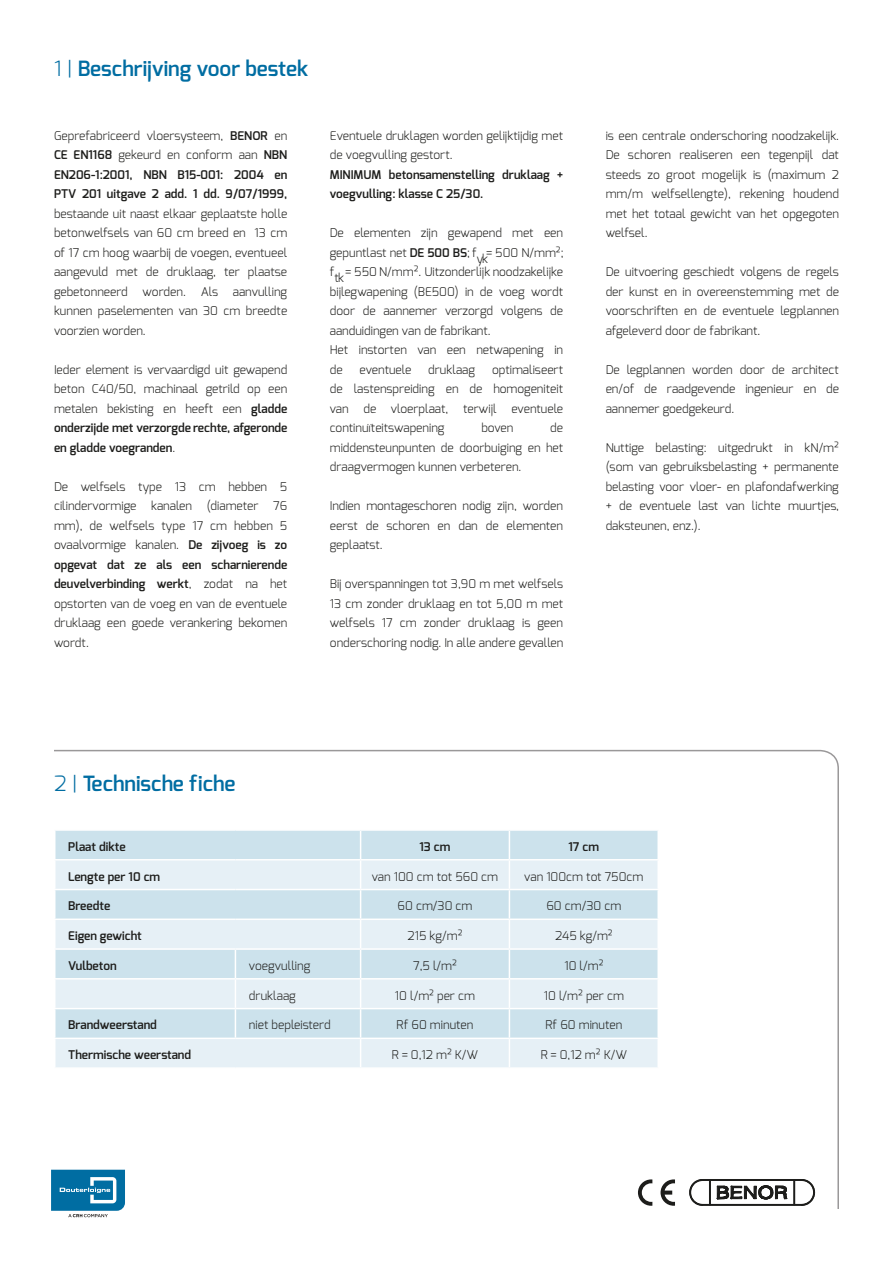
<style>
.page{position:relative;width:893px;height:1263px;background:#fff}
.page>*{position:absolute;margin:0;border:0;box-sizing:border-box;transform-origin:0 0}
.t1{font:600 21px "Exo";color:#006da2}
.t2{font:300 12px/19.5px "Exo";color:#1d1d1b;text-align:justify}
.t3{font:600 12px/19.5px "Exo";color:#1d1d1b;text-align:justify}
.s1{font-weight:300}
.s2{font-weight:600}
</style>
<div class="page">
<svg style="left:52px;top:749px;width:787px;height:460px"></svg>
<svg style="left:638px;top:1179px;width:14px;height:27px"></svg>
<svg style="left:661px;top:1179px;width:14px;height:27px"></svg>
<div style="left:702px;top:1204px;width:100px;height:1px;border:1px solid #1d1d1b"></div>
<svg style="left:690px;top:1179px;width:13px;height:26px"></svg>
<div style="left:702px;top:1179px;width:100px;height:1px;border:1px solid #1d1d1b"></div>
<svg style="left:801px;top:1179px;width:14px;height:26px"></svg>
<svg style="left:709px;top:1180px;width:1px;height:25px"></svg>
<svg style="left:794px;top:1180px;width:1px;height:25px"></svg>
<svg style="left:716px;top:1186px;width:72px;height:15px"></svg>
<svg style="left:51px;top:1170px;width:74px;height:47px"></svg>
<h1 class="t1" style="left:54px;top:55px;width:256px"><span class="s1">1 |</span> Beschrijving voor bestek</h1>
<p class="t3" style="left:54px;top:126px;width:235px"><span class="s1">Geprefabriceerd vloersysteem,</span> BENOR <span class="s1">en </span>CE EN1168 <span class="s1">gekeurd en conform aan</span> NBN EN206-1:2001, NBN B15-001: 2004 en PTV 201 uitgave 2 add. 1 dd. 9/07/1999,</p>
<p class="t2" style="left:54px;top:204px;width:235px">bestaande uit naast elkaar geplaatste holle betonwelfsels van 60 cm breed en 13 cm of 17 cm hoog waarbij de voegen, eventueel aangevuld met de druklaag, ter plaatse gebetonneerd worden. Als aanvulling kunnen paselementen van 30 cm breedte voorzien worden.</p>
<p class="t2" style="left:54px;top:360px;width:235px">Ieder element is vervaardigd uit gewapend beton C40/50, machinaal getrild op een metalen bekisting en heeft een <span class="s2">gladde onderzijde met verzorgde rechte, afgeronde en gladde voegranden</span>.</p>
<p class="t2" style="left:54px;top:477px;width:235px">De welfsels type 13 cm hebben 5 cilindervormige kanalen (diameter 76 mm), de welfsels type 17 cm hebben 5 ovaalvormige kanalen. <span class="s2">De zijvoeg is zo opgevat dat ze als een scharnierende deuvelverbinding werkt</span>, zodat na het opstorten van de voeg en van de eventuele druklaag een goede verankering bekomen wordt.</p>
<p class="t2" style="left:330px;top:126px;width:235px">Eventuele druklagen worden gelijktijdig met de voegvulling gestort.</p>
<p class="t3" style="left:330px;top:165px;width:235px">MINIMUM betonsamenstelling druklaag + voegvulling: klasse C 25/30.</p>
<p class="t2" style="left:330px;top:223px;width:235px">De elementen zijn gewapend met een gepuntlast net <span class="s2">DE 500 BS</span>; f</p>
<p class="t2" style="left:330px;top:243px;width:235px;text-align:right">= 500 N/mm²;<br>f = 550 N/mm². Uitzonderlijk noodzakelijke</p>
<p class="t2" style="left:477px;top:249px;width:13px">yk</p>
<p class="t2" style="left:330px;top:271px;width:235px;line-height:13.5px;text-indent:5px">tk<br>bijlegwapening (BE500) in de voeg wordt</p>
<p class="t2" style="left:330px;top:301px;width:235px;text-align:left">door de aannemer verzorgd volgens de aanduidingen van de fabrikant.<br>Het instorten van een netwapening in de</p>
<p class="t2" style="left:360px;top:360px;width:53px">eventuele</p>
<p class="t2" style="left:428px;top:360px;width:49px">druklaag</p>
<p class="t2" style="left:330px;top:360px;width:235px;text-indent:162px">optimaliseert de lastenspreiding en de homogeniteit van de vloerplaat, terwijl eventuele continuïteitswapening</p>
<p class="t2" style="left:330px;top:418px;width:235px;text-indent:220px">de middensteunpunten de doorbuiging en het draagvermogen kunnen verbeteren.</p>
<p class="t2" style="left:330px;top:496px;width:235px">Indien montageschoren nodig zijn, worden eerst de schoren en dan de elementen geplaatst.</p>
<p class="t2" style="left:330px;top:574px;width:235px">Bij overspanningen tot 3,90 m met welfsels 13 cm zonder druklaag en tot 5,00 m met welfsels 17 cm zonder druklaag is geen onderschoring nodig. In alle andere gevallen</p>
<p class="t2" style="left:481px;top:418px;width:33px">boven</p>
<p class="t2" style="left:606px;top:126px;width:235px">is een centrale onderschoring noodzakelijk.<br>De schoren realiseren een tegenpijl dat steeds zo groot mogelijk is (maximum 2 mm/m welfsellengte), rekening houdend met het totaal gewicht van het opgegoten welfsel.</p>
<p class="t2" style="left:606px;top:262px;width:235px">De uitvoering geschiedt volgens de regels der kunst en in overeenstemming met de voorschriften en de eventuele legplannen afgeleverd door de fabrikant.</p>
<p class="t2" style="left:606px;top:360px;width:235px">De legplannen worden door de architect en/of de raadgevende ingenieur en de aannemer goedgekeurd.</p>
<p class="t2" style="left:606px;top:438px;width:235px">Nuttige belasting: uitgedrukt in kN/m² (som van gebruiksbelasting + permanente belasting voor vloer- en plafondafwerking + de eventuele last van lichte muurtjes, daksteunen, enz.).</p>
<h1 class="t1" style="left:54px;top:770px;width:183px"><span class="s1">2 |</span> Technische fiche</h1>
<p class="t3" style="left:68px;top:837px;width:59px">Plaat dikte</p>
<p class="t3" style="left:419px;top:837px;width:32px">13 cm</p>
<p class="t3" style="left:569px;top:837px;width:32px">17 cm</p>
<p class="t3" style="left:68px;top:867px;width:93px">Lengte per 10 cm</p>
<p class="t2" style="left:372px;top:867px;width:128px">van 100 cm tot 560 cm</p>
<p class="t2" style="left:524px;top:867px;width:121px">van 100cm tot 750cm</p>
<p class="t3" style="left:68px;top:896px;width:44px">Breedte</p>
<p class="t2" style="left:398px;top:896px;width:76px">60 cm/30 cm</p>
<p class="t2" style="left:546px;top:896px;width:76px">60 cm/30 cm</p>
<p class="t3" style="left:68px;top:926px;width:75px">Eigen gewicht</p>
<p class="t2" style="left:408px;top:926px;width:56px">215 kg/m²</p>
<p class="t2" style="left:555px;top:926px;width:59px">245 kg/m²</p>
<p class="t3" style="left:68px;top:956px;width:50px">Vulbeton</p>
<p class="t2" style="left:249px;top:956px;width:63px">voegvulling</p>
<p class="t2" style="left:413px;top:956px;width:45px">7,5 l/m²</p>
<p class="t2" style="left:564px;top:956px;width:41px">10 l/m²</p>
<p class="t2" style="left:249px;top:986px;width:49px">druklaag</p>
<p class="t2" style="left:395px;top:986px;width:82px">10 l/m² per cm</p>
<p class="t2" style="left:544px;top:986px;width:82px">10 l/m² per cm</p>
<p class="t3" style="left:68px;top:1016px;width:90px">Brandweerstand</p>
<p class="t2" style="left:249px;top:1016px;width:83px">niet bepleisterd</p>
<p class="t2" style="left:397px;top:1016px;width:78px">Rf 60 minuten</p>
<p class="t2" style="left:545px;top:1016px;width:78px">Rf 60 minuten</p>
<p class="t3" style="left:68px;top:1045px;width:124px">Thermische weerstand</p>
<p class="t2" style="left:392px;top:1045px;width:88px">R = 0,12 m² K/W</p>
<p class="t2" style="left:541px;top:1045px;width:88px">R = 0,12 m² K/W</p>
</div>
